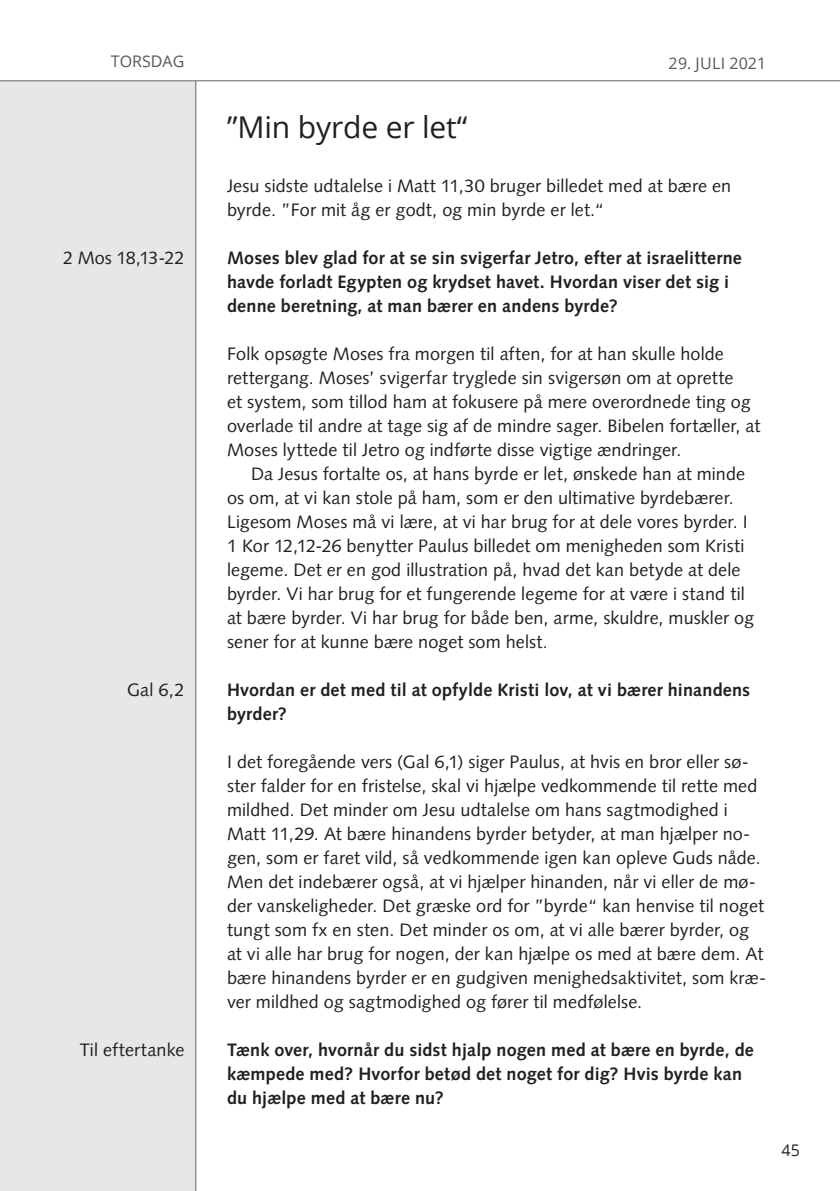
<style>
.page{position:relative;width:840px;height:1191px;background:#fff}
.page>*{position:absolute;margin:0;border:0;box-sizing:border-box;transform-origin:0 0}
.Overskrift_ugedage{font:30px "Open Sans";letter-spacing:-.005em;color:#231f20}
.Brød{font:18px/24px "Syntax LT Std";letter-spacing:.005em;color:#231f20}
.Brød_m__indryk{font:18px/24px "Syntax LT Std";letter-spacing:.005em;color:#231f20}
.Brød-2{font:700 18px/24px "Syntax LT Std";letter-spacing:.01em;color:#231f20}
.Margin{font:18px "Syntax LT Std";letter-spacing:.005em;color:#231f20}
.dato{font:16px "Open Sans";letter-spacing:.015em;color:#57585a}
.Ugedag{font:16px "Open Sans";color:#57585a}
.t1{font:16px "Open Sans";color:#231f20}
</style>
<div class="page">
<div style="left:0;top:0;width:196px;height:1191px;background:#e6e7e9"></div>
<hr style="left:195px;top:0;width:1px;height:1191px;background:#636366">
<div style="left:0;top:0;width:839px;height:81px;background:#fff"></div>
<hr style="left:0;top:80px;width:839px;height:1px;background:#636366">
<p class="Ugedag" style="left:111px;top:50px;width:75px">TORSDAG</p>
<p class="Margin" style="left:63px;top:247px;width:123px">2 Mos 18,13-22</p>
<p class="Margin" style="left:127px;top:679px;width:59px">Gal 6,2</p>
<p class="Margin" style="left:80px;top:1039px;width:106px">Til eftertanke</p>
<p class="dato" style="left:668px;top:52px;width:99px">29. JULI 2021</p>
<p class="Overskrift_ugedage" style="left:227px;top:106px;width:241px">”Min byrde er let“</p>
<p class="Brød" style="left:227px;top:174px;width:505px">Jesu sidste udtalelse i Matt 11,30 bruger billedet med at bære en byrde. ”For mit åg er godt, og min byrde er let.“</p>
<p class="Brød-2" style="left:227px;top:246px;width:516px">Moses blev glad for at se sin svigerfar Jetro, efter at israelitterne havde forladt Egypten og krydset havet. Hvordan viser det sig i denne beretning, at man bærer en andens byrde?</p>
<p class="Brød" style="left:227px;top:342px;width:534px">Folk opsøgte Moses fra morgen til aften, for at han skulle holde rettergang. Moses’ svigerfar tryglede sin svigersøn om at oprette<br>et system, som tillod ham at fokusere på mere overordnede ting og overlade til andre at tage sig af de mindre sager. Bibelen fortæller, at Moses lyttede til Jetro og indførte disse vigtige ændringer.</p>
<p class="Brød_m__indryk" style="left:227px;top:462px;width:528px;text-indent:24px">Da Jesus fortalte os, at hans byrde er let, ønskede han at minde os om, at vi kan stole på ham, som er den ultimative byrdebærer.<br>Ligesom Moses må vi lære, at vi har brug for at dele vores byrder. I 1 Kor 12,12-26 benytter Paulus billedet om menigheden som Kristi legeme. Det er en god illustration på, hvad det kan betyde at dele byrder. Vi har brug for et fungerende legeme for at være i stand til at bære byrder. Vi har brug for både ben, arme, skuldre, muskler og sener for at kunne bære noget som helst.</p>
<p class="Brød-2" style="left:227px;top:678px;width:524px">Hvordan er det med til at opfylde Kristi lov, at vi bærer hinandens byrder?</p>
<p class="Brød" style="left:227px;top:750px;width:540px">I det foregående vers (Gal 6,1) siger Paulus, at hvis en bror eller sø&shy;ster falder for en fristelse, skal vi hjælpe vedkommende til rette med mildhed. Det minder om Jesu udtalelse om hans sagtmodighed i Matt 11,29. At bære hinandens byrder betyder, at man hjælper no&shy;gen, som er faret vild, så vedkommende igen kan opleve Guds nåde.<br>Men det indebærer også, at vi hjælper hinanden, når vi eller de mø&shy;der vanskeligheder. Det græske ord for ”byrde“ kan henvise til noget tungt som fx en sten. Det minder os om, at vi alle bærer byrder, og at vi alle har brug for nogen, der kan hjælpe os med at bære dem. At bære hinandens byrder er en gudgiven menighedsaktivitet, som kræ&shy;ver mildhed og sagtmodighed og fører til medfølelse.</p>
<p class="Brød-2" style="left:227px;top:1038px;width:528px">Tænk over, hvornår du sidst hjalp nogen med at bære en byrde, de kæmpede med? Hvorfor betød det noget for dig? Hvis byrde kan du hjælpe med at bære nu?</p>
<p class="t1" style="left:781px;top:1138px;width:20px">45</p>
</div>
